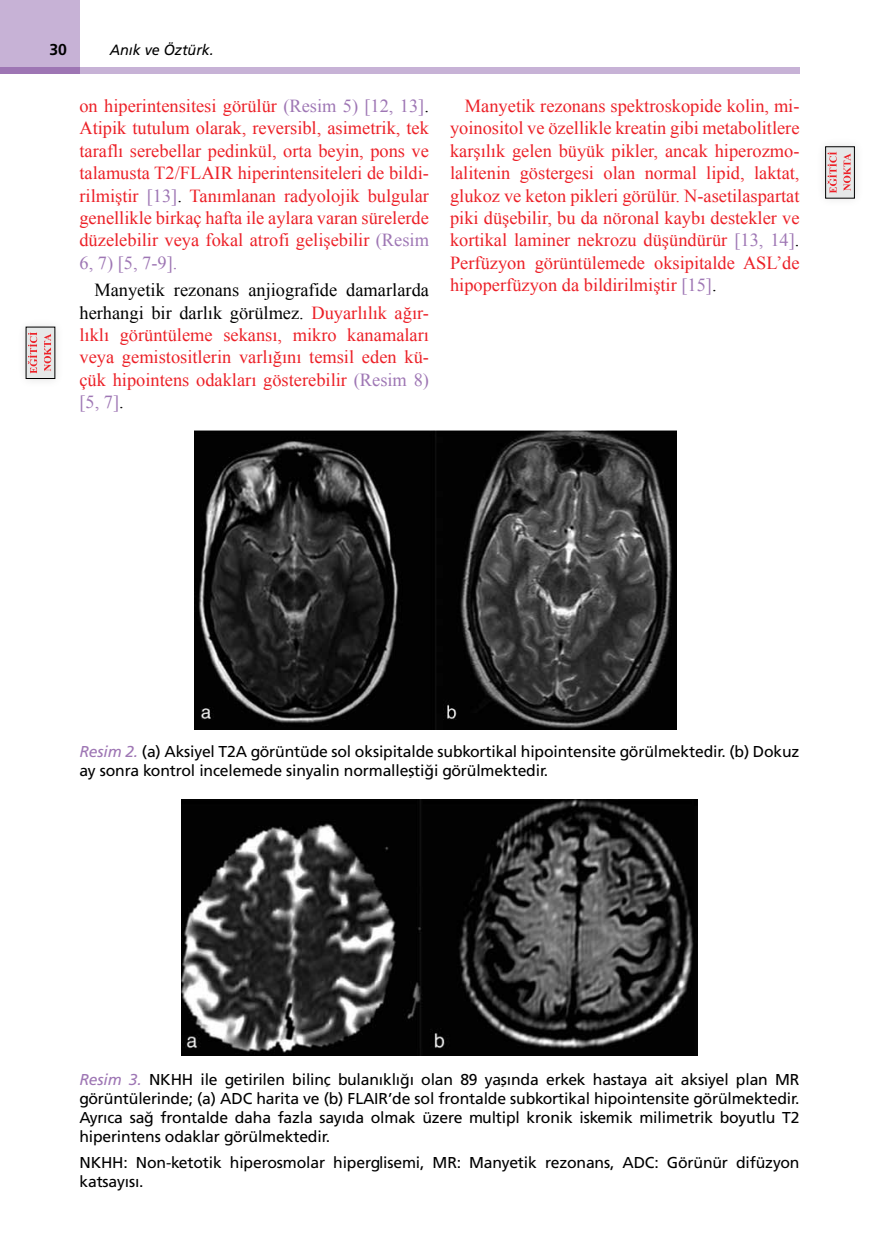
<style>
.page{position:relative;width:879px;height:1260px;background:#fff}
.page>*{position:absolute;margin:0;border:0;box-sizing:border-box;transform-origin:0 0}
.t1{font:18.38px/22.4px "Times New Roman";color:#ec2027;text-align:justify}
.t2{font:15.75px/18.9px "Frutiger Normal Tr";letter-spacing:-.01em;color:#000}
.t3{font:15.75px "Frutiger Bold Tr";color:#000}
.t4{font:14.88px "Frutiger Italic Tr";color:#000;scale:.96 1}
.s1{color:#9e76b4}
.s2{color:#000}
.s3{font-family:"Frutiger Italic Tr";color:#9e76b4}
</style>
<div class="page">
<div style="left:79px;top:67px;width:720px;height:7px;background:#c7b2d6"></div>
<div style="left:0;top:0;width:79px;height:74px;background:#c7b2d6"></div>
<div style="left:0;top:67px;width:79px;height:7px;background:#9e76b4"></div>
<img style="left:194px;top:431px;width:482px;height:299px">
<img style="left:181px;top:799px;width:516px;height:256px">
<div style="left:16px;top:317px;width:49px;height:71px;background:#000;opacity:.12"></div>
<div style="left:26px;top:327px;width:29px;height:52px;background:#e6e8e8"></div>
<svg style="left:28px;top:332px;width:9px;height:42px"></svg>
<svg style="left:44px;top:334px;width:7px;height:37px"></svg>
<div style="left:815px;top:137px;width:48px;height:71px;background:#000;opacity:.12"></div>
<div style="left:825px;top:147px;width:28px;height:51px;background:#e6e8e8"></div>
<svg style="left:826px;top:152px;width:10px;height:41px"></svg>
<svg style="left:843px;top:154px;width:7px;height:37px"></svg>
<div style="left:824px;top:147px;width:30px;height:51px;border:1px solid #000"></div>
<p class="t3" style="left:49px;top:40px;width:19px">30</p>
<p class="t4" style="left:110px;top:41px;width:110px">Anık ve Öztürk.</p>
<p class="t1" style="left:79px;top:94px;width:351px">on hiperintensitesi görülür <span class="s1">(Resim 5) [12, 13]</span><span class="s2">.<br></span>Atipik tutulum olarak, reversibl, asimetrik, tek taraflı serebellar pedinkül, orta beyin, pons ve talamusta T2/FLAIR hiperintensiteleri de bildi&shy;rilmiştir <span class="s1">[13]</span><span class="s2">.</span> Tanımlanan radyolojik bulgular genellikle birkaç hafta ile aylara varan sürelerde düzelebilir veya fokal atrofi gelişebilir <span class="s1">(Resim 6, 7) [5, 7-9].</span></p>
<p class="t1" style="left:79px;top:278px;width:351px;text-indent:15px"><span class="s2">Manyetik rezonans anjiografide damarlarda herhangi bir darlık görülmez.</span> Duyarlılık ağır&shy;lıklı görüntüleme sekansı, mikro kanamaları veya gemistositlerin varlığını temsil eden kü&shy;çük hipointens odakları gösterebilir <span class="s1">(Resim 8) [5, 7]</span><span class="s2">.</span></p>
<p class="t1" style="left:450px;top:94px;width:351px;text-indent:15px">Manyetik rezonans spektroskopide kolin, mi&shy;yoinositol ve özellikle kreatin gibi metabolitlere karşılık gelen büyük pikler, ancak hiperozmo&shy;lalitenin göstergesi olan normal lipid, laktat, glukoz ve keton pikleri görülür. N-asetilaspartat piki düşebilir, bu da nöronal kaybı destekler ve kortikal laminer nekrozu düşündürür <span class="s1">[13, 14]</span><span class="s2">.<br></span>Perfüzyon görüntülemede oksipitalde ASL’de hipoperfüzyon da bildirilmiştir <span class="s1">[15]</span><span class="s2">.</span></p>
<p class="t2" style="left:79px;top:742px;width:721px"><span class="s3">Resim 2.</span> (a) Aksiyel T2A görüntüde sol oksipitalde subkortikal hipointensite görülmektedir. (b) Dokuz ay sonra kontrol incelemede sinyalin normalleştiği görülmektedir.</p>
<p class="t2" style="left:79px;top:1070px;width:721px;text-align:justify"><span class="s3">Resim 3.</span> NKHH ile getirilen bilinç bulanıklığı olan 89 yaşında erkek hastaya ait aksiyel plan MR görüntülerinde; (a) ADC harita ve (b) FLAIR’de sol frontalde subkortikal hipointensite görülmektedir.<br>Ayrıca sağ frontalde daha fazla sayıda olmak üzere multipl kronik iskemik milimetrik boyutlu T2 hiperintens odaklar görülmektedir.</p>
<p class="t2" style="left:79px;top:1153px;width:721px">NKHH: Non-ketotik hiperosmolar hiperglisemi, MR: Manyetik rezonans, ADC: Görünür difüzyon katsayısı.</p>
</div>
